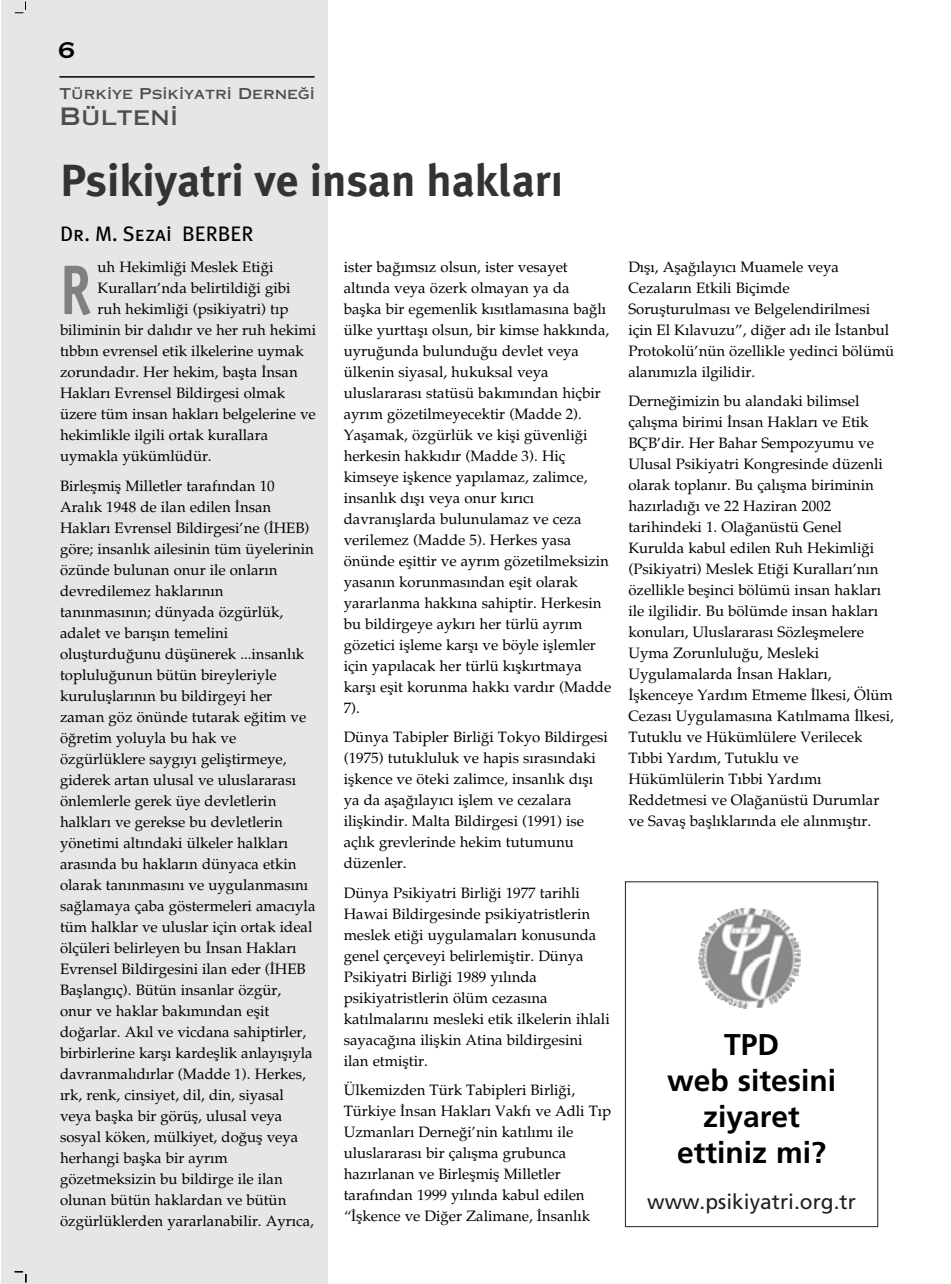
<style>
.page{position:relative;width:951px;height:1284px;background:#fff}
.page>*{position:absolute;margin:0;border:0;box-sizing:border-box;transform-origin:0 0}
.t1{font:700 70.65px "Officina Sans";color:#808080;scale:.8 1}
.t2{font:45px "Meta Plus Bold Roman Ti";color:#333}
.t3{font:700 30px/36.2px "Frutiger";color:#000;text-align:center}
.t4{font:30px "Copperplate Gothic Thi One BC";color:#000}
.t5{font:24px "Copperplate Gothic Thi One AB";color:#4d4d4d}
.t6{font:21px "Frutiger";color:#231f20}
.t7{font:21px "Meta Plus Book Caps Ti";color:#000}
.t8{font:15px/21px "Palatino TR";color:#000}
.t9{font:15px "Copperplate Gothic Thi One AB";color:#4d4d4d}
</style>
<div class="page">
<div style="left:1px;top:0;width:326px;height:1284px;background:#e6e6e6"></div>
<hr style="left:59px;top:76px;width:256px;height:2px;background:#000">
<svg style="left:15px;top:2px;width:11px;height:11px"></svg>
<svg style="left:15px;top:1272px;width:12px;height:10px"></svg>
<div style="left:625px;top:881px;width:253px;height:346px;border:1px solid #231f20"></div>
<img style="left:698px;top:908px;width:103px;height:101px">
<h3 class="t4" style="left:58px;top:30px;width:20px">6</h3>
<p class="t9" style="left:60px;top:85px;width:257px">Türkiye Psikiyatri Derne¤i</p>
<h3 class="t5" style="left:60px;top:103px;width:120px">Bülteni</h3>
<h2 class="t2" style="left:60px;top:163px;width:505px">Psikiyatri ve insan haklar›</h2>
<h3 class="t7" style="left:60px;top:222px;width:195px">Dr. M. Sezai BERBER</h3>
<h1 class="t1" style="left:60px;top:263px;width:41px">R</h1>
<p class="t8" style="left:98px;top:258px;width:177px">uh Hekimli¤i Meslek Eti¤i</p>
<p class="t8" style="left:344px;top:258px;width:269px">ister ba¤›ms›z olsun, ister vesayet alt›nda veya özerk olmayan ya da baflka bir egemenlik k›s›tlamas›na ba¤l› ülke yurttafl› olsun, bir kimse hakk›nda, uyru¤unda bulundu¤u devlet veya ülkenin siyasal, hukuksal veya uluslararas› statüsü bak›m›ndan hiçbir ayr›m gözetilmeyecektir (Madde 2).<br>Yaflamak, özgürlük ve kifli güvenli¤i herkesin hakk›d›r (Madde 3). Hiç kimseye iflkence yap›lamaz, zalimce, insanl›k d›fl› veya onur k›r›c› davran›fllarda bulunulamaz ve ceza verilemez (Madde 5). Herkes yasa önünde eflittir ve ayr›m gözetilmeksizin yasan›n korunmas›ndan eflit olarak yararlanma hakk›na sahiptir. Herkesin bu bildirgeye ayk›r› her türlü ayr›m gözetici iflleme karfl› ve böyle ifllemler için yap›lacak her türlü k›flk›rtmaya karfl› eflit korunma hakk› vard›r (Madde 7).</p>
<p class="t8" style="left:344px;top:728px;width:266px">Dünya Tabipler Birli¤i Tokyo Bildirgesi (1975) tutukluluk ve hapis s›ras›ndaki iflkence ve öteki zalimce, insanl›k d›fl› ya da afla¤›lay›c› ifllem ve cezalara iliflkindir. Malta Bildirgesi (1991) ise açl›k grevlerinde hekim tutumunu düzenler.</p>
<p class="t8" style="left:344px;top:884px;width:267px">Dünya Psikiyatri Birli¤i 1977 tarihli Hawai Bildirgesinde psikiyatristlerin meslek eti¤i uygulamalar› konusunda genel çerçeveyi belirlemifltir. Dünya Psikiyatri Birli¤i 1989 y›l›nda psikiyatristlerin ölüm cezas›na kat›lmalar›n› mesleki etik ilkelerin ihlali sayaca¤›na iliflkin Atina bildirgesini ilan etmifltir.</p>
<p class="t8" style="left:344px;top:1081px;width:269px">Ülkemizden Türk Tabipleri Birli¤i, Türkiye ‹nsan Haklar› Vakf› ve Adli T›p Uzmanlar› Derne¤i’nin kat›l›m› ile uluslararas› bir çal›flma grubunca haz›rlanan ve Birleflmifl Milletler taraf›ndan 1999 y›l›nda kabul edilen “‹flkence ve Di¤er Zalimane, ‹nsanl›k</p>
<p class="t8" style="left:98px;top:279px;width:194px">Kurallar›’nda belirtildi¤i gibi</p>
<p class="t8" style="left:98px;top:300px;width:192px">ruh hekimli¤i (psikiyatri) t›p</p>
<p class="t8" style="left:60px;top:321px;width:258px">biliminin bir dal›d›r ve her ruh hekimi</p>
<p class="t8" style="left:60px;top:342px;width:245px">t›bb›n evrensel etik ilkelerine uymak</p>
<p class="t8" style="left:60px;top:363px;width:239px">zorundad›r. Her hekim, baflta ‹nsan</p>
<p class="t8" style="left:60px;top:384px;width:227px">Haklar› Evrensel Bildirgesi olmak</p>
<p class="t8" style="left:60px;top:405px;width:257px">üzere tüm insan haklar› belgelerine ve</p>
<p class="t8" style="left:60px;top:426px;width:210px">hekimlikle ilgili ortak kurallara</p>
<p class="t8" style="left:60px;top:447px;width:153px">uymakla yükümlüdür.</p>
<p class="t8" style="left:60px;top:477px;width:257px">Birleflmifl Milletler taraf›ndan 10<br>Aral›k 1948 de ilan edilen ‹nsan Haklar› Evrensel Bildirgesi’ne (‹HEB) göre; insanl›k ailesinin tüm üyelerinin özünde bulunan onur ile onlar›n devredilemez haklar›n›n tan›nmas›n›n; dünyada özgürlük, adalet ve bar›fl›n temelini oluflturdu¤unu düflünerek ...insanl›k toplulu¤unun bütün bireyleriyle kurulufllar›n›n bu bildirgeyi her zaman göz önünde tutarak e¤itim ve ö¤retim yoluyla bu hak ve özgürlüklere sayg›y› gelifltirmeye, giderek artan ulusal ve uluslararas› önlemlerle gerek üye devletlerin halklar› ve gerekse bu devletlerin yönetimi alt›ndaki ülkeler halklar› aras›nda bu haklar›n dünyaca etkin olarak tan›nmas›n› ve uygulanmas›n› sa¤lamaya çaba göstermeleri amac›yla tüm halklar ve uluslar için ortak ideal ölçüleri belirleyen bu ‹nsan Haklar› Evrensel Bildirgesini ilan eder (‹HEB Bafllang›ç). Bütün insanlar özgür, onur ve haklar bak›m›ndan eflit do¤arlar. Ak›l ve vicdana sahiptirler, birbirlerine karfl› kardefllik anlay›fl›yla davranmal›d›rlar (Madde 1). Herkes, ›rk, renk, cinsiyet, dil, din, siyasal veya baflka bir görüfl, ulusal veya sosyal köken, mülkiyet, do¤ufl veya herhangi baflka bir ayr›m gözetmeksizin bu bildirge ile ilan olunan bütün haklardan ve bütün özgürlüklerden yararlanabilir. Ayr›ca,</p>
<p class="t8" style="left:628px;top:258px;width:267px">D›fl›, Afla¤›lay›c› Muamele veya Cezalar›n Etkili Biçimde Soruflturulmas› ve Belgelendirilmesi için El K›lavuzu”, di¤er ad› ile ‹stanbul Protokolü’nün özellikle yedinci bölümü alan›m›zla ilgilidir.</p>
<p class="t8" style="left:628px;top:392px;width:267px">Derne¤imizin bu alandaki bilimsel çal›flma birimi ‹nsan Haklar› ve Etik BÇB’dir. Her Bahar Sempozyumu ve Ulusal Psikiyatri Kongresinde düzenli olarak toplan›r. Bu çal›flma biriminin haz›rlad›¤› ve 22 Haziran 2002 tarihindeki 1. Ola¤anüstü Genel Kurulda kabul edilen Ruh Hekimli¤i (Psikiyatri) Meslek Eti¤i Kurallar›’n›n özellikle beflinci bölümü insan haklar› ile ilgilidir. Bu bölümde insan haklar› konular›, Uluslararas› Sözleflmelere Uyma Zorunlulu¤u, Mesleki Uygulamalarda ‹nsan Haklar›, ‹flkenceye Yard›m Etmeme ‹lkesi, Ölüm Cezas› Uygulamas›na Kat›lmama ‹lkesi, Tutuklu ve Hükümlülere Verilecek T›bbi Yard›m, Tutuklu ve Hükümlülerin T›bbi Yard›m› Reddetmesi ve Ola¤anüstü Durumlar ve Savafl bafll›klar›nda ele al›nm›flt›r.</p>
<h3 class="t3" style="left:667px;top:1029px;width:171px">TPD<br>web sitesini ziyaret ettiniz mi?</h3>
<h3 class="t6" style="left:647px;top:1193px;width:210px">www.psikiyatri.org.tr</h3>
</div>
